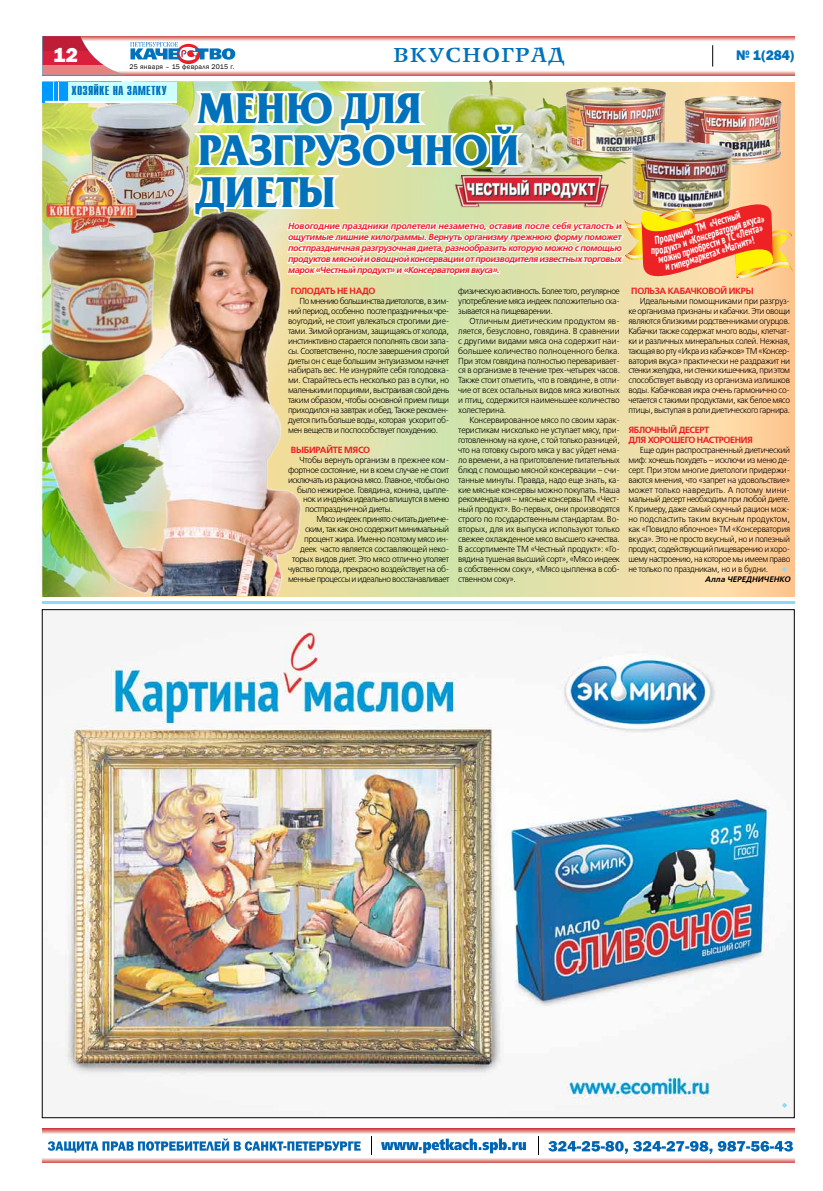
<style>
.page{position:relative;width:823px;height:1191px;background:#fff}
.page>*{position:absolute;margin:0;border:0;box-sizing:border-box;transform-origin:0 0}
.t1{font:700 42.3px/42px "Friz Quadrata C";letter-spacing:.01em;color:#0072bc;scale:.96 1}
.t2{font:800 21px "Franklin Gothic";color:#fff}
.t3{font:700 20px "New Journal";color:#0072bc;scale:1.05 1}
.t4{font:14px "Franklin Gothic Heavy C";color:#0072bc;scale:.95 1}
.t5{font:700 13px "Compact C";letter-spacing:.01em;color:#0072bc}
.t6{font:700 condensed 11.4px "PT Sans";color:#fff;scale:.8 1}
.t7{font:700 condensed 11.3px "PT Sans";color:#fff;scale:.82 1}
.t8{font:italic 700 9px/11px "Free Set C";letter-spacing:-.03em;color:#ed1d24;text-align:justify}
.t9{font:700 9px/9.9px "Free Set C";letter-spacing:-.03em;color:#ed1d24}
.t10{font:8.7px/9.9px "Free Set C";letter-spacing:-.04em;color:#000;text-align:justify;scale:.95 1}
.t11{font:8.7px/9.9px "Free Set C";letter-spacing:-.04em;color:#000;text-align:justify;scale:.96 1}
.t12{font:8.7px/9.9px "Free Set C";letter-spacing:-.04em;color:#000;text-align:justify}
.t13{font:8.7px "Free Set C";letter-spacing:-.02em;color:#000}
.t14{font:italic 700 8px "Free Set C";letter-spacing:.015em;color:#000}
.t15{font:7px "Franklin Gothic";letter-spacing:.03em;color:#000}
</style>
<div class="page">
<img style="left:124px;top:36px;width:670px;height:5px">
<svg style="left:43px;top:65px;width:81px;height:9px"></svg>
<svg style="left:43px;top:51px;width:61px;height:14px"></svg>
<svg style="left:43px;top:36px;width:81px;height:15px"></svg>
<svg style="left:176px;top:44px;width:24px;height:20px"></svg>
<svg style="left:130px;top:42px;width:105px;height:18px"></svg>
<svg style="left:381px;top:1138px;width:144px;height:15px"></svg>
<svg style="left:48px;top:1138px;width:312px;height:14px"></svg>
<svg style="left:548px;top:1141px;width:244px;height:13px"></svg>
<img style="left:43px;top:1128px;width:751px;height:5px">
<hr style="left:42px;top:601px;width:751px;height:2px;background:#8ed8f8">
<svg style="left:506px;top:82px;width:288px;height:514px;background:#efdba6"></svg>
<img style="left:36px;top:82px;width:470px;height:514px">
<img style="left:43px;top:82px;width:133px;height:17px">
<svg style="left:781px;top:567px;width:5px;height:5px"></svg>
<img style="left:446px;top:72px;width:187px;height:9px">
<img style="left:35px;top:99px;width:149px;height:95px">
<img style="left:47px;top:318px;width:283px;height:278px">
<img style="left:35px;top:194px;width:195px;height:193px">
<img style="left:46px;top:174px;width:90px;height:59px">
<img style="left:64px;top:631px;width:724px;height:477px">
<svg style="left:781px;top:1102px;width:5px;height:5px"></svg>
<img style="left:184px;top:81px;width:608px;height:237px">
<h2 class="t2" style="left:53px;top:42px;width:26px">12</h2>
<p class="t15" style="left:129px;top:63px;width:106px">25 января – 15 февраля 2015 г.</p>
<h3 class="t3" style="left:393px;top:43px;width:18px">ВКУСНОГРАД</h3>
<h3 class="t5" style="left:72px;top:84px;width:97px">Хозяйке на заметку</h3>
<h1 class="t1" style="left:198px;top:88px;width:336px">Меню для разгрузочной диеты</h1>
<p class="t8" style="left:287px;top:221px;width:335px">Новогодние праздники пролетели незаметно, оставив после себя усталость и ощутимые лишние килограммы. Вернуть организму прежнюю форму поможет постпраздничная разгрузочная диета, разнообразить которую можно с помощью продуктов мясной и овощной консервации от производителя известных торговых марок «Честный продукт» и «Консерватория вкуса».</p>
<h3 class="t4" style="left:735px;top:47px;width:63px">№ 1(284)</h3>
<h3 class="t6" style="left:650px;top:242px;width:7px">п</h3>
<p class="t7" style="left:672px;top:228px;width:85px;rotate:-18deg">кцию ТМ «Честный</p>
<p class="t7" style="left:671px;top:239px;width:98px;rotate:-18deg">т» и «Консерватория вк</p>
<p class="t7" style="left:687px;top:243px;width:81px;rotate:-18deg">иобрести в ТС «Лен</p>
<p class="t7" style="left:691px;top:252px;width:82px;rotate:-18deg">аркетах «Магнит»!</p>
<p class="t9" style="left:291px;top:286px;width:11px">Голодат</p>
<p class="t9" style="left:330px;top:286px;width:27px">ь не надо</p>
<p class="t10" style="left:288px;top:296px;width:171px;text-indent:11px">По мнению большинства диетологов, в зим&shy;ний период, особенно после праздничных чре&shy;воугодий, не стоит увлекаться строгими дие&shy;тами. Зимой организм, защищаясь от холода, инстинктивно старается пополнять свои запа&shy;сы. Соответственно, после завершения строгой диеты он с еще большим энтузиазмом начнет набирать вес. Не изнуряйте себя голодовка&shy;ми. Старайтесь есть несколько раз в сутки, но маленькими порциями, выстраивая свой день таким образом, чтобы основной прием пищи приходился на завтрак и обед. Также рекомен&shy;дуется пить больше воды, которая ускорит об&shy;мен веществ и поспособствует похудению.</p>
<p class="t9" style="left:291px;top:445px;width:25px">Выбира</p>
<p class="t9" style="left:326px;top:445px;width:39px">йте мясо</p>
<p class="t13" style="left:299px;top:455px;width:151px">Чтобы вернуть организм в прежнее ком-</p>
<p class="t11" style="left:288px;top:465px;width:169px">фортное состояние, ни в коем случае не стоит</p>
<p class="t10" style="left:288px;top:475px;width:171px">исключать из рациона мясо. Главное, чтобы оно</p>
<p class="t11" style="left:297px;top:485px;width:160px">было нежирное. Говядина, конина, цыпле-</p>
<p class="t11" style="left:303px;top:495px;width:154px">нок и индейка идеально впишутся в меню</p>
<p class="t11" style="left:305px;top:504px;width:93px">постпраздничной диеты.</p>
<p class="t10" style="left:316px;top:514px;width:141px">Мясо индеек принято считать диетиче-</p>
<p class="t10" style="left:305px;top:524px;width:153px">ским, так как оно содержит минимальный</p>
<p class="t11" style="left:304px;top:534px;width:152px">процент жира. Именно поэтому мясо ин-</p>
<p class="t12" style="left:300px;top:544px;width:151px">деек часто является составляющей неко-</p>
<p class="t11" style="left:292px;top:554px;width:165px">торых видов диет. Это мясо отлично утоляет</p>
<p class="t11" style="left:288px;top:564px;width:169px">чувство голода, прекрасно воздействует на об-</p>
<p class="t10" style="left:288px;top:574px;width:171px">менные процессы и идеально восстанавливает</p>
<p class="t10" style="left:458px;top:286px;width:171px">физическую активность. Более того, регулярное употребление мяса индеек положительно ска&shy;зывается на пищеварении.</p>
<p class="t12" style="left:458px;top:316px;width:163px;text-indent:11px">Отличным диетическим продуктом яв&shy;ляется, безусловно, говядина. В сравнении с другими видами мяса она содержит наи&shy;большее количество полноценного белка.<br>При этом говядина полностью переваривает&shy;ся в организме в течение трех-четырех часов.<br>Также стоит отметить, что в говядине, в отли&shy;чие от всех остальных видов мяса животных и птиц, содержится наименьшее количество холестерина.</p>
<p class="t11" style="left:458px;top:415px;width:170px;text-indent:11px">Консервированное мясо по своим харак&shy;теристикам нисколько не уступает мясу, при&shy;готовленному на кухне, с той только разницей, что на готовку сырого мяса у вас уйдет нема&shy;ло времени, а на приготовление питательных блюд с помощью мясной консервации – счи&shy;танные минуты. Правда, надо еще знать, ка&shy;кие мясные консервы можно покупать. Наша рекомендация – мясные консервы ТМ «Чест&shy;ный продукт». Во-первых, они производятся строго по государственным стандартам. Во&shy;вторых, для их выпуска используют только свежее охлажденное мясо высшего качества.<br>В ассортименте ТМ «Честный продукт»: «Го&shy;вядина тушеная высший сорт», «Мясо индеек в собственном соку», «Мясо цыпленка в соб&shy;ственном соку».</p>
<p class="t9" style="left:631px;top:286px;width:72px">Пол ьза кабачково</p>
<p class="t9" style="left:720px;top:286px;width:16px">й икры</p>
<p class="t12" style="left:628px;top:296px;width:163px;text-indent:11px">Идеальными помощниками при разгруз&shy;ке организма признаны и кабачки. Эти овощи являются близкими родственниками огурцов.<br>Кабачки также содержат много воды, клетчат&shy;ки и различных минеральных солей. Нежная, тающая во рту «Икра из кабачков» ТМ «Консер&shy;ватория вкуса» практически не раздражит ни стенки желудка, ни стенки кишечника, при этом способствует выводу из организма излишков воды. Кабачковая икра очень гармонично со&shy;четается с такими продуктами, как белое мясо птицы, выступая в роли диетического гарнира.</p>
<p class="t9" style="left:628px;top:425px;width:57px">Яблочный десерт дл я хоро</p>
<p class="t9" style="left:670px;top:435px;width:15px">шего</p>
<p class="t9" style="left:696px;top:435px;width:7px">настроени</p>
<p class="t9" style="left:746px;top:435px;width:7px">я</p>
<p class="t10" style="left:628px;top:445px;width:172px;text-indent:11px">Еще один распространенный диетический миф: хочешь похудеть – исключи из меню де&shy;серт. При этом многие диетологи придержи&shy;ваются мнения, что «запрет на удовольствие» может только навредить. А потому мини&shy;мальный десерт необходим при любой диете.<br>К примеру, даже самый скучный рацион мож&shy;но подсластить таким вкусным продуктом, как «Повидло яблочное» ТМ «Консерватория вкуса». Это не просто вкусный, но и полезный продукт, содействующий пищеварению и хоро&shy;шему настроению, на которое мы имеем право не только по праздникам, но и в будни.</p>
<p class="t14" style="left:704px;top:574px;width:76px">Алла Чередниченко</p>
</div>
